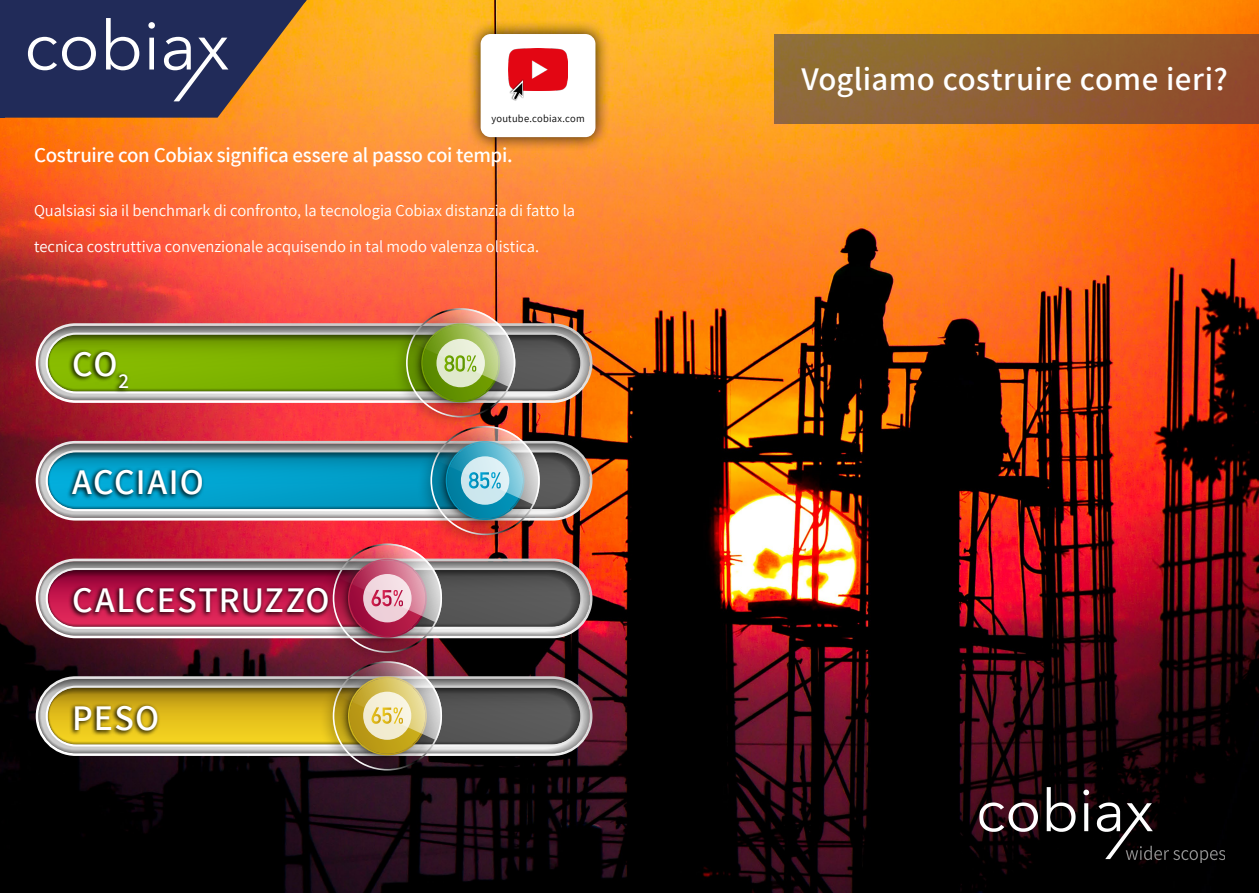
<style>
.page{position:relative;width:1259px;height:893px;background:#fff}
.page>*{position:absolute;margin:0;border:0;box-sizing:border-box;transform-origin:0 0}
.t1{font:600 36px "Assistant";letter-spacing:.03em;color:#fff}
.t2{font:600 33px "Assistant";letter-spacing:.01em;color:#fff}
.t3{font:600 21px "Assistant";letter-spacing:-.015em;color:#fff}
.t4{font:16.5px/36px "Assistant";letter-spacing:-.005em;color:#fff}
.t5{font:10.5px "Assistant";letter-spacing:.025em;color:#000}
</style>
<div class="page">
<img style="left:0;top:0;width:1259px;height:893px">
<div style="left:774px;top:34px;width:485px;height:89px;background:linear-gradient(to right,#8f713a,#8f4c2a)"></div>
<svg style="left:36px;top:659px;width:556px;height:120px;background:#7c6b48"></svg>
<svg style="left:319px;top:542px;width:122px;height:121px"></svg>
<img style="left:36px;top:544px;width:556px;height:109px">
<svg style="left:417px;top:424px;width:121px;height:121px"></svg>
<img style="left:36px;top:426px;width:556px;height:109px">
<svg style="left:392px;top:306px;width:122px;height:122px"></svg>
<img style="left:36px;top:308px;width:556px;height:109px">
<svg style="left:68px;top:585px;width:263px;height:33px;background:#97133a"></svg>
<svg style="left:69px;top:703px;width:92px;height:33px;background:#a78c13"></svg>
<svg style="left:66px;top:467px;width:139px;height:33px;background:#007e9f"></svg>
<svg style="left:68px;top:349px;width:63px;height:45px;background:#749c0e"></svg>
<div style="left:466px;top:20px;width:143px;height:131px;background:#000;opacity:.8"></div>
<div style="left:480px;top:34px;width:115px;height:103px;background:#fff;border-radius:10px"></div>
<img style="left:508px;top:49px;width:60px;height:41px">
<div style="left:509px;top:79px;width:15px;height:22px;background:#000;opacity:.75"></div>
<img style="left:510px;top:80px;width:13px;height:20px">
<svg style="left:0;top:0;width:307px;height:118px;background:#4f495b"></svg>
<img style="left:979px;top:787px;width:246px;height:76px">
<p class="t5" style="left:491px;top:111px;width:95px">youtube.cobiax.com</p>
<p class="t3" style="left:34px;top:141px;width:480px">Costruire con Cobiax significa essere al passo coi tempi.</p>
<p class="t4" style="left:34px;top:192px;width:542px">Qualsiasi sia il benchmark di confronto, la tecnologia Cobiax distanzia di fatto la tecnica costruttiva convenzionale acquisendo in tal modo valenza olistica.</p>
<h1 class="t1" style="left:72px;top:339px;width:58px">CO<sub>2</sub></h1>
<h1 class="t1" style="left:72px;top:457px;width:133px">ACCIAIO</h1>
<h1 class="t1" style="left:72px;top:575px;width:259px">CALCESTRUZZO</h1>
<h1 class="t1" style="left:72px;top:693px;width:89px">PESO</h1>
<h2 class="t2" style="left:801px;top:56px;width:428px">Vogliamo costruire come ieri?</h2>
</div>
